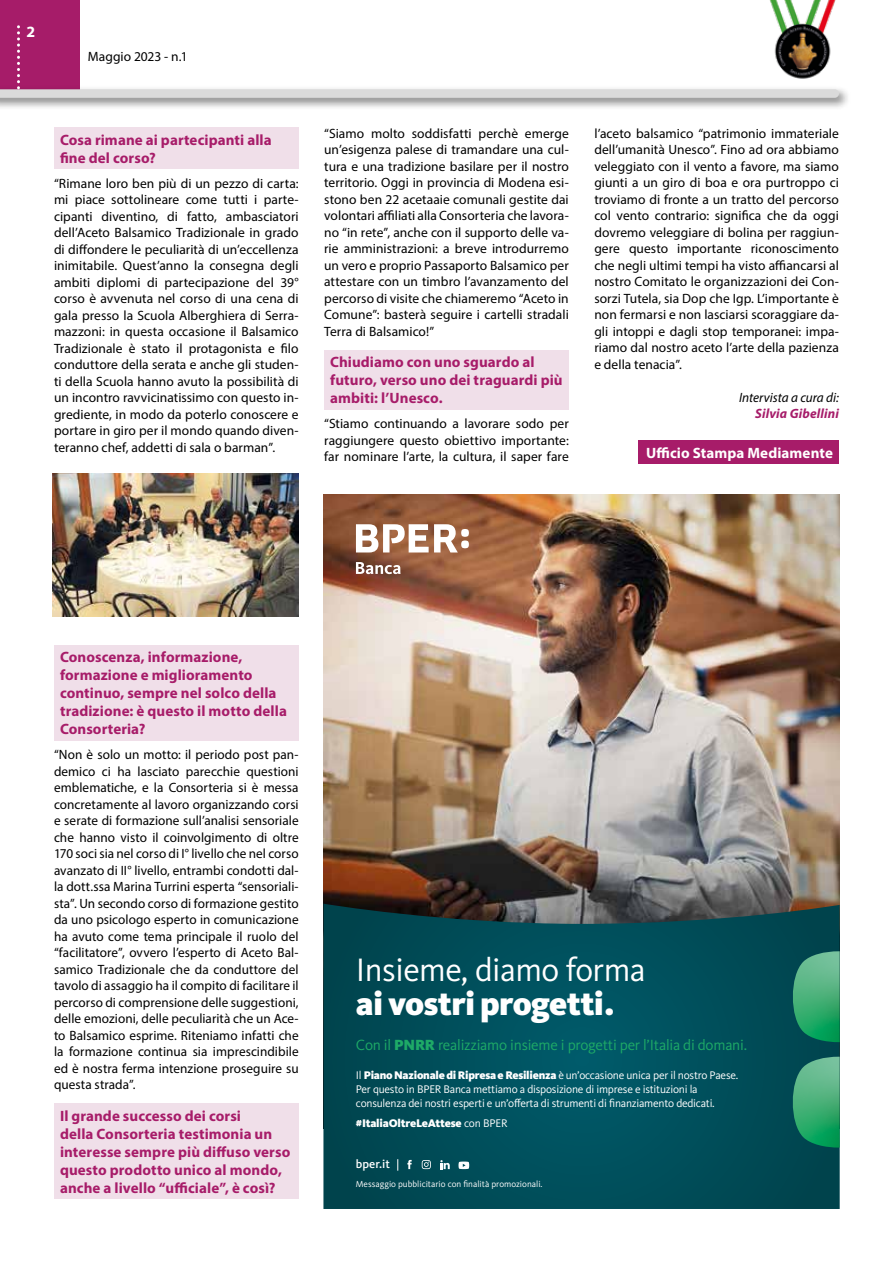
<style>
.page{position:relative;width:893px;height:1263px;background:#fff}
.page>*{position:absolute;margin:0;border:0;box-sizing:border-box;transform-origin:0 0}
.t1{font:33.6px "Kievit Pro";letter-spacing:-.015em;color:#fff}
.t2{font:900 33.6px "Kievit Pro";letter-spacing:-.015em;color:#fff}
.t3{font:700 15.75px "Myriad Pro";color:#fff}
.t4{font:15.3px "Kievit Pro";letter-spacing:-.015em;color:#1eaa67}
.t5{font:700 15px/18px "Myriad Pro";letter-spacing:.005em;color:#a71c69}
.t6{font:700 15px "Myriad Pro";letter-spacing:.005em;color:#fff}
.t7{font:13.5px/16.5px "Myriad Pro";letter-spacing:.005em;color:#000;text-align:justify}
.t8{font:italic 13.5px "Myriad Pro";color:#000}
.t9{font:italic 700 13.5px "Myriad Pro";letter-spacing:.01em;color:#a61c69}
.t10{font:500 12.15px "Kievit OT";color:#fff}
.t11{font:11.4px/13.8px "Kievit Pro";letter-spacing:-.02em;color:#fff}
.t12{font:900 11.4px "Kievit Pro";letter-spacing:-.015em;color:#fff}
.t13{font:9.15px "Kievit Pro";color:#fff}
.s1{font-weight:900}
.s2{font-weight:400}
</style>
<div class="page">
<div style="left:0;top:86px;width:851px;height:24px;background:#000;opacity:.5"></div>
<img style="left:53px;top:473px;width:246px;height:144px">
<img style="left:323px;top:494px;width:517px;height:410px">
<svg style="left:323px;top:904px;width:517px;height:305px;background:#034d58"></svg>
<svg style="left:792px;top:951px;width:48px;height:91px;background:#389d71"></svg>
<svg style="left:792px;top:1057px;width:48px;height:91px;background:#389e71"></svg>
<svg style="left:356px;top:562px;width:45px;height:12px"></svg>
<svg style="left:356px;top:524px;width:113px;height:28px"></svg>
<svg style="left:440px;top:1160px;width:10px;height:9px"></svg>
<svg style="left:407px;top:1160px;width:5px;height:9px"></svg>
<svg style="left:458px;top:1161px;width:11px;height:8px"></svg>
<svg style="left:422px;top:1160px;width:9px;height:9px"></svg>
<svg style="left:397px;top:1159px;width:1px;height:12px"></svg>
<svg style="left:0;top:0;width:839px;height:98px"></svg>
<img style="left:767px;top:0;width:71px;height:82px">
<div style="left:54px;top:128px;width:245px;height:41px;background:#f0dfe9"></div>
<div style="left:54px;top:645px;width:245px;height:95px;background:#f0dfe9"></div>
<div style="left:54px;top:1104px;width:245px;height:95px;background:#f0dfe9"></div>
<div style="left:324px;top:350px;width:245px;height:59px;background:#f0dfe9"></div>
<div style="left:639px;top:441px;width:200px;height:23px;background:#a71c69"></div>
<p class="t3" style="left:26px;top:22px;width:10px">2</p>
<p class="t7" style="left:88px;top:48px;width:101px">Maggio 2023 - n.1</p>
<p class="t5" style="left:60px;top:130px;width:213px">Cosa rimane ai partecipanti alla fine del corso?</p>
<p class="t7" style="left:54px;top:175px;width:246px">“Rimane loro ben più di un pezzo di carta: mi piace sottolineare come tutti i parte&shy;cipanti diventino, di fatto, ambasciatori dell’Aceto Balsamico Tradizionale in grado di diffondere le peculiarità di un’eccellenza inimitabile. Quest’anno la consegna degli ambiti diplomi di partecipazione del 39° corso è avvenuta nel corso di una cena di gala presso la Scuola Alberghiera di Serra&shy;mazzoni: in questa occasione il Balsamico Tradizionale è stato il protagonista e filo conduttore della serata e anche gli studen&shy;ti della Scuola hanno avuto la possibilità di un incontro ravvicinatissimo con questo in&shy;grediente, in modo da poterlo conoscere e portare in giro per il mondo quando diven&shy;teranno chef, addetti di sala o barman”.</p>
<p class="t7" style="left:324px;top:125px;width:246px">“Siamo molto soddisfatti perchè emerge un’esigenza palese di tramandare una cul&shy;tura e una tradizione basilare per il nostro territorio. Oggi in provincia di Modena esi&shy;stono ben 22 acetaaie comunali gestite dai volontari affiliati alla Consorteria che lavora&shy;no “in rete”, anche con il supporto delle va&shy;rie amministrazioni: a breve introdurremo un vero e proprio Passaporto Balsamico per attestare con un timbro l’avanzamento del percorso di visite che chiameremo “Aceto in Comune”: basterà seguire i cartelli stradali Terra di Balsamico!”</p>
<p class="t5" style="left:330px;top:353px;width:234px">Chiudiamo con uno sguardo al futuro, verso uno dei traguardi più ambiti: l’Unesco.</p>
<p class="t7" style="left:324px;top:415px;width:246px">“Stiamo continuando a lavorare sodo per raggiungere questo obiettivo importante: far nominare l’arte, la cultura, il saper fare</p>
<p class="t7" style="left:594px;top:125px;width:246px">l’aceto balsamico “patrimonio immateriale dell’umanità Unesco”. Fino ad ora abbiamo veleggiato con il vento a favore, ma siamo giunti a un giro di boa e ora purtroppo ci troviamo di fronte a un tratto del percorso col vento contrario: significa che da oggi dovremo veleggiare di bolina per raggiun&shy;gere questo importante riconoscimento che negli ultimi tempi ha visto affiancarsi al nostro Comitato le organizzazioni dei Con&shy;sorzi Tutela, sia Dop che Igp. L’importante è non fermarsi e non lasciarsi scoraggiare da&shy;gli intoppi e dagli stop temporanei: impa&shy;riamo dal nostro aceto l’arte della pazienza e della tenacia”.</p>
<p class="t8" style="left:739px;top:389px;width:101px">Intervista a cura di:</p>
<p class="t9" style="left:755px;top:405px;width:85px">Silvia Gibellini</p>
<p class="t6" style="left:646px;top:443px;width:188px">Ufficio Stampa Mediamente</p>
<p class="t5" style="left:60px;top:648px;width:228px">Conoscenza, informazione, formazione e miglioramento continuo, sempre nel solco della tradizione: è questo il motto della<br>Consorteria?</p>
<p class="t7" style="left:54px;top:746px;width:246px">“Non è solo un motto: il periodo post pan&shy;demico ci ha lasciato parecchie questioni emblematiche, e la Consorteria si è messa concretamente al lavoro organizzando corsi e serate di formazione sull’analisi sensoriale che hanno visto il coinvolgimento di oltre 170 soci sia nel corso di I° livello che nel corso avanzato di II° livello, entrambi condotti dal&shy;la dott.ssa Marina Turrini esperta “sensoriali&shy;sta”. Un secondo corso di formazione gestito da uno psicologo esperto in comunicazione ha avuto come tema principale il ruolo del “facilitatore”, ovvero l’esperto di Aceto Bal&shy;samico Tradizionale che da conduttore del tavolo di assaggio ha il compito di facilitare il percorso di comprensione delle suggestioni, delle emozioni, delle peculiarità che un Ace&shy;to Balsamico esprime. Riteniamo infatti che la formazione continua sia imprescindibile ed è nostra ferma intenzione proseguire su questa strada”.</p>
<p class="t5" style="left:60px;top:1106px;width:232px">Il grande successo dei corsi<br>della Consorteria testimonia un interesse sempre più diffuso verso questo prodotto unico al mondo, anche a livello “ufficiale”, è così?</p>
<h1 class="t1" style="left:356px;top:950px;width:291px">Insieme, diamo forma</h1>
<h1 class="t2" style="left:356px;top:983px;width:260px">ai vostri progetti.</h1>
<p class="t4" style="left:356px;top:1035px;width:393px">Con il <span class="s1">PNRR</span> realizziamo insieme i progetti per l’Italia di domani.</p>
<p class="t11" style="left:356px;top:1068px;width:384px">Il <span class="s1">Piano Nazionale di Ripresa e Resilienza</span> èun’occasione unica per il nostro Paese.<br>Per questo in BPER Banca mettiamo a disposizione di imprese e istituzioni la consulenza dei nostri esperti e un’offerta di strumenti di finanziamento dedicati.</p>
<p class="t12" style="left:356px;top:1116px;width:153px">#ItaliaOltreLeAttese <span class="s2">con BPER</span></p>
<p class="t10" style="left:356px;top:1157px;width:36px">bper.it</p>
<p class="t13" style="left:356px;top:1178px;width:188px">Messaggio pubblicitario con finalità promozionali.</p>
</div>
